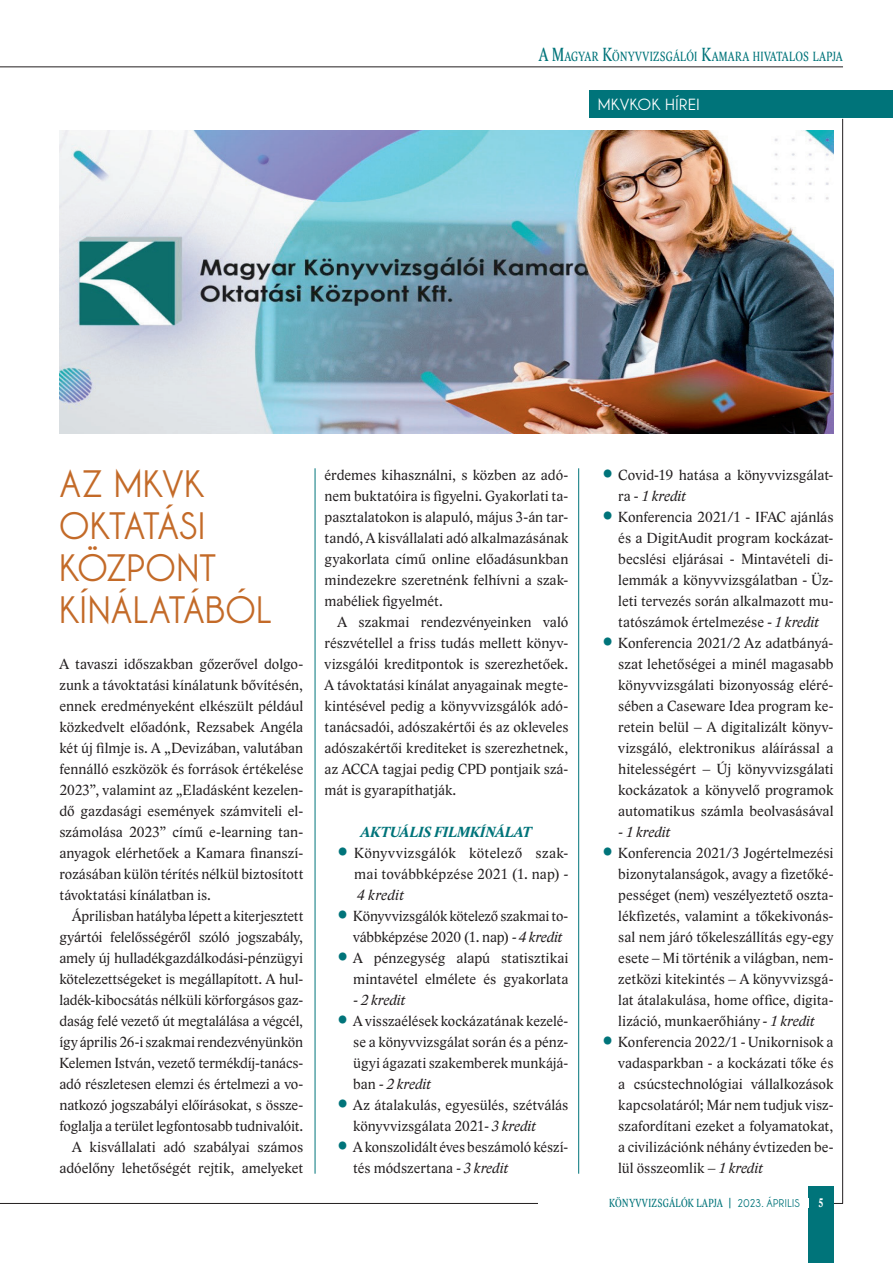
<style>
.page{position:relative;width:893px;height:1263px;background:#fff}
.page>*{position:absolute;margin:0;border:0;box-sizing:border-box;transform-origin:0 0}
.t1{font:700 39px/42px "Champagne&Limousines";letter-spacing:.01em;color:#c36a28}
.t2{font:700 16.5px "Champagne&Limousines";letter-spacing:.035em;color:#fff;scale:1.05 1}
.t3{font:15px/21px "Lido STF";color:#231f20;text-align:justify}
.t4{font:italic 700 15px "Lido STF";color:#00747a}
.t5{font:italic 15px "Lido STF";letter-spacing:-.01em;color:#231f20}
.t6{font:13.65px "Lido STF Condensed";letter-spacing:.025em;color:#00747a;scale:.9 1}
.t7{font:700 12.75px "Lido STF Condensed";color:#fff;scale:.9 1}
.t8{font:12px "Lido STF Condensed";letter-spacing:.035em;color:#00747a;scale:.9 1}
.s1{font-size:19.5px}
.s2{font-weight:700;font-size:28.5px;color:#00747a}
.s3{font-style:italic}
.s4{font-family:"Champagne&Limousines";font-weight:700;font-size:11.55px}
</style>
<div class="page">
<hr style="left:0;top:1203px;width:843px;height:1px;background:#231f20">
<hr style="left:0;top:66px;width:843px;height:1px;background:#231f20">
<hr style="left:842px;top:119px;width:1px;height:1084px;background:#231f20">
<div style="left:808px;top:1187px;width:25px;height:76px;background:#00747a"></div>
<div style="left:538px;top:1198px;width:270px;height:9px;background:#fff"></div>
<hr style="left:578px;top:468px;width:1px;height:706px;background:#00747a">
<hr style="left:315px;top:468px;width:1px;height:706px;background:#00747a">
<img style="left:59px;top:130px;width:774px;height:303px">
<div style="left:590px;top:90px;width:303px;height:28px;background:#00747a"></div>
<p class="t6" style="left:539px;top:48px;width:339px"><span class="s1">A M</span>AGYAR <span class="s1">K</span>ÖNYVVIZSGÁLÓI <span class="s1">K</span>AMARA HIVATALOS LAPJA</p>
<p class="t2" style="left:598px;top:95px;width:98px">MKVKOK HÍREI</p>
<h1 class="t1" style="left:60px;top:462px;width:214px">AZ MKVK<br>OKTATÁSI<br>KÖZPONT<br>KÍNÁLATÁBÓL</h1>
<p class="t3" style="left:59px;top:654px;width:245px">A tavaszi időszakban gőzerővel dolgo&shy;zunk a távoktatási kínálatunk bővítésén, ennek eredményeként elkészült például közkedvelt előadónk, Rezsabek Angéla két új filmje is. A „Devizában, valutában fennálló eszközök és források értékelése 2023”, valamint az „Eladásként kezelen&shy;dő gazdasági események számviteli el&shy;számolása 2023” című e-learning tan&shy;anyagok elérhetőek a Kamara finanszí&shy;rozásában külön térítés nélkül biztosított távoktatási kínálatban is.</p>
<p class="t3" style="left:59px;top:906px;width:245px;text-align:right">Áprilisban hatályba lépett a kiterjesztett gyártói felelősségéről szóló jogszabály, amely új hulladékgazdálkodási-pénzügyi kötelezettségeket is megállapított. A hul&shy;ladék-kibocsátás nélküli körforgásos gaz&shy;daság felé vezető út megtalálása a végcél, így április 26-i szakmai rendezvényünkön Kelemen István, vezető termékdíj-tanács&shy;adó részletesen elemzi és értelmezi a vo&shy;natkozó jogszabályi előírásokat, s össze&shy;foglalja a terület legfontosabb tudnivalóit.<br>A kisvállalati adó szabályai számos adóelőny lehetőségét rejtik, amelyeket</p>
<p class="t3" style="left:325px;top:465px;width:245px">érdemes kihasználni, s közben az adó&shy;nem buktatóira is figyelni. Gyakorlati ta&shy;pasztalatokon is alapuló, május 3-án tar&shy;tandó, A kisvállalati adó alkalmazásának gyakorlata című online előadásunkban mindezekre szeretnénk felhívni a szak&shy;mabéliek figyelmét.</p>
<p class="t3" style="left:325px;top:612px;width:245px;text-indent:13px">A szakmai rendezvényeinken való részvétellel a friss tudás mellett könyv&shy;vizsgálói kreditpontok is szerezhetőek.<br>A távoktatási kínálat anyagainak megte&shy;kintésével pedig a könyvvizsgálók adó&shy;tanácsadói, adószakértői és az okleveles adószakértői krediteket is szerezhetnek, az ACCA tagjai pedig CPD pontjaik szá&shy;mát is gyarapíthatják.</p>
<p class="t4" style="left:361px;top:823px;width:172px">AKTUÁLIS FILMKÍNÁLAT</p>
<p class="t3" style="left:354px;top:843px;width:216px;text-indent:-17px"><span class="s2">•</span> Könyvvizsgálók kötelező szak&shy;mai továbbképzése 2021 (1. nap) <span class="s3">- 4 kredit</span></p>
<p class="t3" style="left:353px;top:906px;width:217px;text-indent:-16px"><span class="s2">•</span> Könyvvizsgálók kötelező szakmai to&shy;vábbképzése 2020 (1. nap) <span class="s3">- 4 kredit</span></p>
<p class="t3" style="left:337px;top:948px;width:233px;text-align:right"><span class="s2">•</span> A pénzegység alapú statisztikai mintavétel elmélete és gyakorlata</p>
<p class="t5" style="left:353px;top:991px;width:54px">- 2 kredit</p>
<p class="t3" style="left:353px;top:1011px;width:217px;text-indent:-16px"><span class="s2">•</span> A visszaélések kockázatának kezelé&shy;se a könyvvizsgálat során és a pénz&shy;ügyi ágazati szakemberek munkájá&shy;ban <span class="s3">- 2 kredit</span></p>
<p class="t3" style="left:353px;top:1095px;width:217px;text-indent:-16px"><span class="s2">•</span> Az átalakulás, egyesülés, szétválás könyvvizsgálata 2021<span class="s3">- 3 kredit</span></p>
<p class="t3" style="left:353px;top:1137px;width:217px;text-indent:-16px"><span class="s2">•</span> A konszolidált éves beszámoló készí&shy;tés módszertana <span class="s3">- 3 kredit</span></p>
<p class="t3" style="left:618px;top:465px;width:217px;text-indent:-16px"><span class="s2">•</span> Covid-19 hatása a könyvvizsgálat&shy;ra - <span class="s3">1 kredit</span></p>
<p class="t3" style="left:618px;top:507px;width:217px;text-indent:-16px"><span class="s2">•</span> Konferencia 2021/1 - IFAC ajánlás és a DigitAudit program kockázat&shy;becslési eljárásai - Mintavételi di&shy;lemmák a könyvvizsgálatban - Üz&shy;leti tervezés során alkalmazott mu&shy;tatószámok értelmezése <span class="s3">- 1 kredit</span></p>
<p class="t3" style="left:618px;top:633px;width:217px;text-indent:-16px"><span class="s2">•</span> Konferencia 2021/2 Az adatbányá&shy;szat lehetőségei a minél magasabb könyvvizsgálati bizonyosság eléré&shy;sében a Caseware Idea program ke&shy;retein belül – A digitalizált könyv&shy;vizsgáló, elektronikus aláírással a hitelességért – Új könyvvizsgálati kockázatok a könyvelő programok automatikus számla beolvasásával</p>
<p class="t5" style="left:618px;top:823px;width:54px">- 1 kredit</p>
<p class="t3" style="left:618px;top:843px;width:217px;text-indent:-16px"><span class="s2">•</span> Konferencia 2021/3 Jogértelmezési bizonytalanságok, avagy a fizetőké&shy;pességet (nem) veszélyeztető oszta&shy;lékfizetés, valamint a tőkekivonás&shy;sal nem járó tőkeleszállítás egy-egy esete – Mi történik a világban, nem&shy;zetközi kitekintés – A könyvvizsgá&shy;lat átalakulása, home office, digita&shy;lizáció, munkaerőhiány <span class="s3">- 1 kredit</span></p>
<p class="t3" style="left:618px;top:1032px;width:217px;text-indent:-16px"><span class="s2">•</span> Konferencia 2022/1 - Unikornisok a vadasparkban - a kockázati tőke és a csúcstechnológiai vállalkozások kapcsolatáról; Már nem tudjuk vis - szafordítani ezeket a folyamatokat, a civilizációnk néhány évtizeden be&shy;lül összeomlik <span class="s3">– 1 kredit</span></p>
<p class="t8" style="left:609px;top:1196px;width:213px">KÖNYVVIZSGÁLÓK LAPJA | <span class="s4">2023. ÁPRILIS</span></p>
<p class="t7" style="left:818px;top:1195px;width:7px">5</p>
</div>
